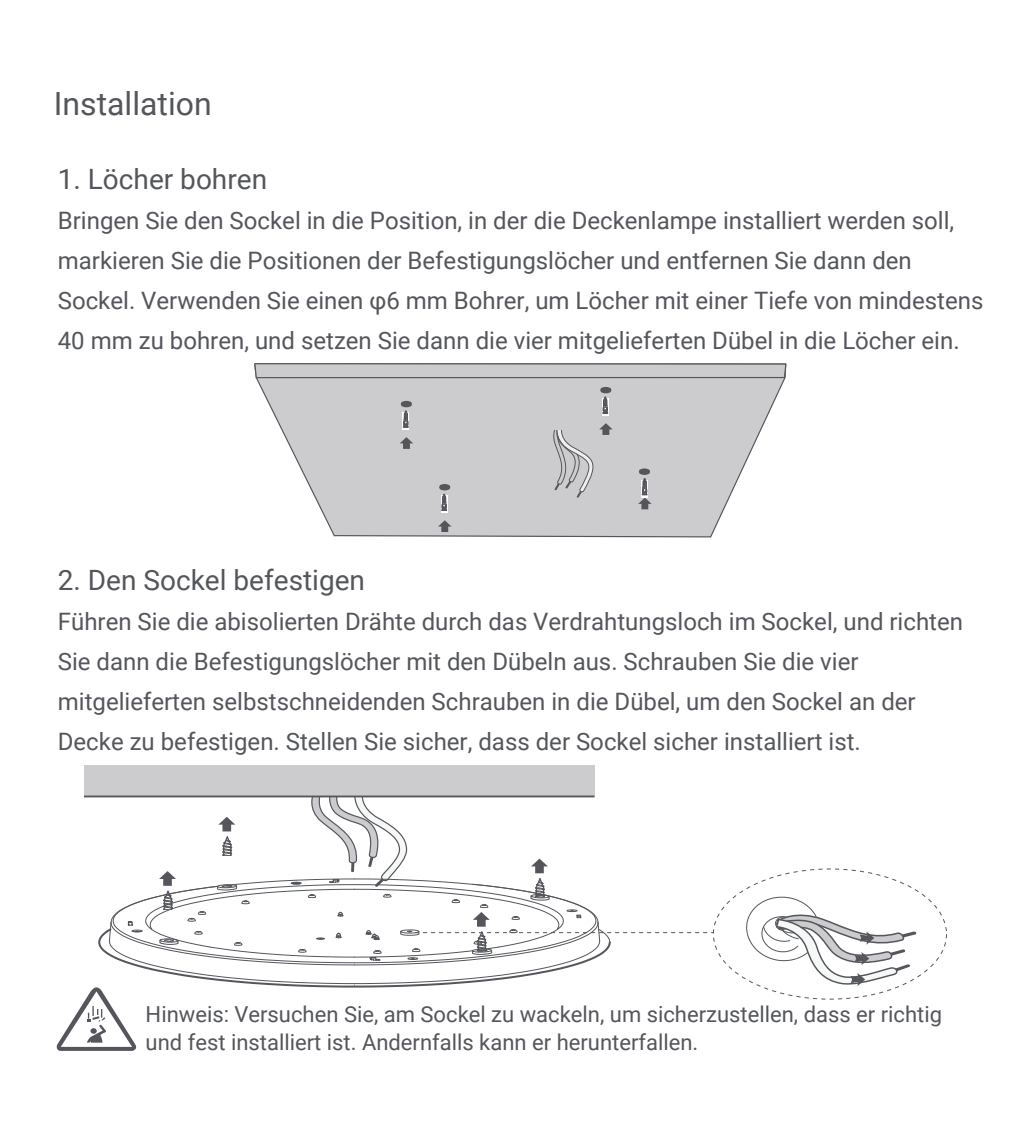
<style>
.page{position:relative;width:1021px;height:1134px;background:#fff}
.page>*{position:absolute;margin:0;border:0;box-sizing:border-box;transform-origin:0 0}
.t1{font:32px "Roboto";color:#54565b}
.t2{font:28px "Roboto";color:#54565b}
.t3{font:24px/40px "Roboto";color:#54565b}
.t4{font:22px/28px "Roboto";color:#54565b}
</style>
<div class="page">
<svg style="left:745px;top:896px;width:171px;height:91px"></svg>
<div style="left:84px;top:765px;width:510px;height:31px;background:#ccccce"></div>
<svg style="left:56px;top:788px;width:657px;height:263px"></svg>
<svg style="left:256px;top:379px;width:529px;height:159px;fill:#ccccce"></svg>
<svg style="left:254px;top:363px;width:533px;height:16px;background:#c1c1c3"></svg>
<hr style="left:255px;top:363px;width:530px;height:2px;background:#54565b">
<svg style="left:549px;top:417px;width:44px;height:81px;background:#c0c0c2"></svg>
<svg style="left:399px;top:437px;width:14px;height:12px"></svg>
<div style="left:401px;top:401px;width:11px;height:6px;border:4px solid #54565b;border-radius:50%"></div>
<div style="left:402px;top:412px;width:7px;height:18px;background:#fff"></div>
<svg style="left:402px;top:403px;width:8px;height:25px"></svg>
<svg style="left:599px;top:423px;width:13px;height:12px"></svg>
<div style="left:600px;top:387px;width:11px;height:6px;border:4px solid #54565b;border-radius:50%"></div>
<div style="left:602px;top:398px;width:6px;height:18px;background:#fff"></div>
<svg style="left:602px;top:389px;width:7px;height:25px"></svg>
<svg style="left:438px;top:520px;width:13px;height:12px"></svg>
<div style="left:439px;top:484px;width:11px;height:6px;border:4px solid #54565b;border-radius:50%"></div>
<div style="left:441px;top:495px;width:6px;height:18px;background:#fff"></div>
<svg style="left:441px;top:486px;width:7px;height:25px"></svg>
<div style="left:639px;top:468px;width:11px;height:7px;border:4px solid #54565b;border-radius:50%"></div>
<svg style="left:638px;top:470px;width:13px;height:39px"></svg>
<div style="left:548px;top:415px;width:26px;height:14px;background:#ccccce"></div>
<h1 class="t1" style="left:54px;top:82px;width:159px">Installation</h1>
<p class="t2" style="left:58px;top:159px;width:211px">1. Löcher bohren</p>
<p class="t3" style="left:58px;top:199px;width:927px">Bringen Sie den Sockel in die Position, in der die Deckenlampe installiert werden soll, markieren Sie die Positionen der Befestigungslöcher und entfernen Sie dann den Sockel. Verwenden Sie einen φ6 mm Bohrer, um Löcher mit einer Tiefe von mindestens 40 mm zu bohren, und setzen Sie dann die vier mitgelieferten Dübel in die Löcher ein.</p>
<p class="t2" style="left:58px;top:560px;width:309px">2. Den Sockel befestigen</p>
<p class="t3" style="left:58px;top:600px;width:906px">Führen Sie die abisolierten Drähte durch das Verdrahtungsloch im Sockel, und richten Sie dann die Befestigungslöcher mit den Dübeln aus. Schrauben Sie die vier mitgelieferten selbstschneidenden Schrauben in die Dübel, um den Sockel an der Decke zu befestigen. Stellen Sie sicher, dass der Sockel sicher installiert ist.</p>
<p class="t4" style="left:146px;top:999px;width:798px">Hinweis: Versuchen Sie, am Sockel zu wackeln, um sicherzustellen, dass er richtig und fest installiert ist. Andernfalls kann er herunterfallen.</p>
</div>
